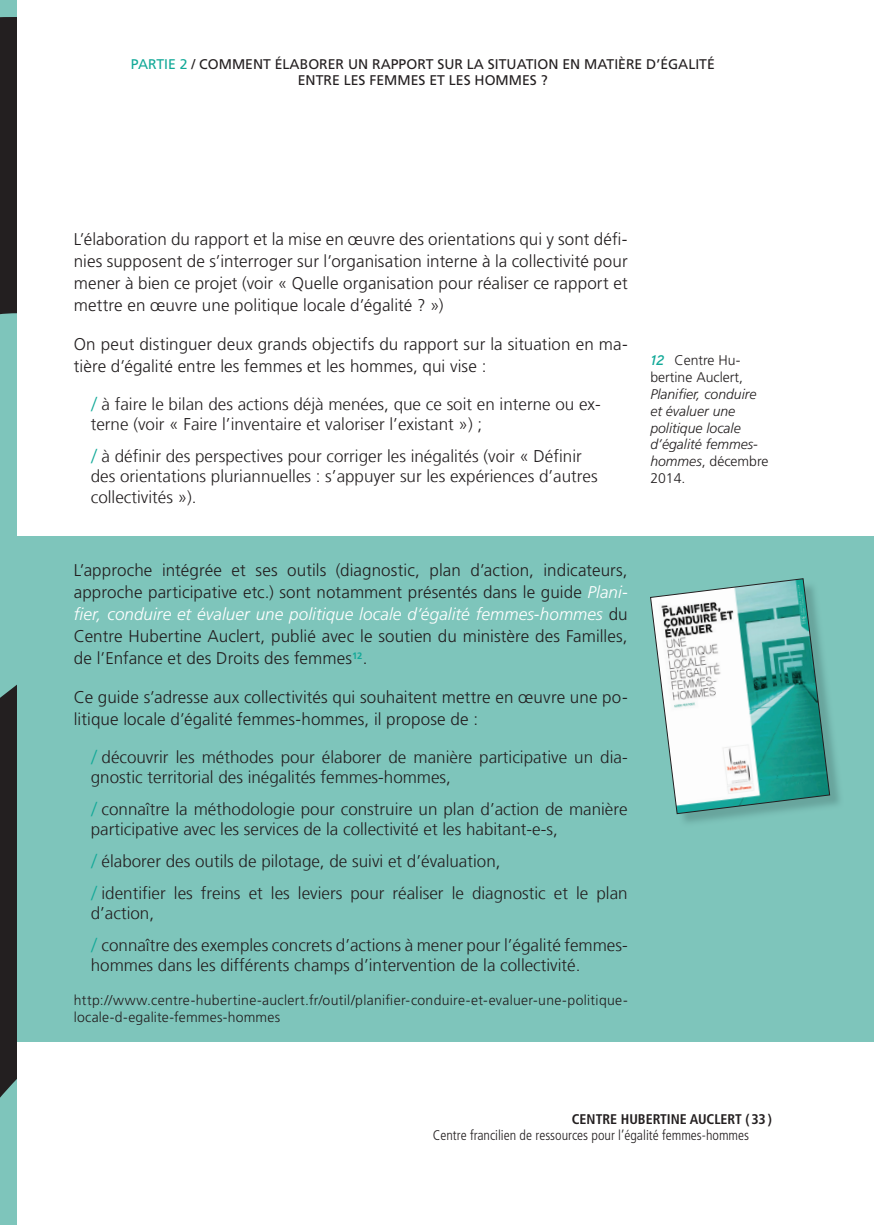
<style>
.page{position:relative;width:874px;height:1225px;background:#fff}
.page>*{position:absolute;margin:0;border:0;box-sizing:border-box;transform-origin:0 0}
.t1{font:300 17px/22px "Frutiger LT Std";letter-spacing:.005em;color:#231f20;text-align:justify}
.t2{font:300 17px/20.4px "Frutiger LT";color:#231f20}
.t3{font:300 14px/16.8px "Frutiger LT Std";letter-spacing:.02em;color:#231f20}
.t4{font:14px/16.8px "Frutiger LT Std";color:#231f20;text-align:center}
.t5{font:italic 300 14px/16.8px "Frutiger LT Std";color:#231f20}
.t6{font:300 condensed 14px "Frutiger LT Std";color:#231f20}
.t7{font:700 condensed 14px "Frutiger LT Std";color:#231f20}
.t8{font:300 14px/16.8px "Frutiger LT Std";color:#231f20}
.s1{color:#12a998}
.s2{font-family:"Aaux Pro OT";font-weight:400;color:#12a998}
.s3{font-family:"Aaux Pro OT";font-weight:700;font-style:italic;color:#12a998}
.s4{font-style:normal}
.s5{font-style:italic;color:#fff}
</style>
<div class="page">
<svg style="left:0;top:17px;width:17px;height:1208px;background:#496562"></svg>
<div style="left:17px;top:536px;width:856px;height:505px;background:#7ec5bb"></div>
<img style="left:677px;top:715px;width:163px;height:108px">
<svg style="left:650px;top:578px;width:179px;height:236px"></svg>
<p class="t4" style="left:131px;top:55px;width:585px"><span class="s1">PARTIE 2</span> / COMMENT ÉLABORER UN RAPPORT SUR LA SITUATION EN MATIÈRE D’ÉGALITÉ<br>ENTRE LES FEMMES ET LES HOMMES ?</p>
<p class="t1" style="left:74px;top:228px;width:555px">l’élaboration du rapport et la mise en œuvre des orientations qui y sont défi&shy;nies supposent de s’interroger sur l’organisation interne à la collectivité pour mener à bien ce projet (voir « quelle organisation pour réaliser ce rapport et mettre en œuvre une politique locale d’égalité ? »)</p>
<p class="t1" style="left:74px;top:333px;width:555px">on peut distinguer deux grands objectifs du rapport sur la situation en ma&shy;tière d’égalité entre les femmes et les hommes, qui vise :</p>
<p class="t2" style="left:91px;top:394px;width:511px"><span class="s2">/</span> à faire le bilan des actions déjà menées, que ce soit en interne ou ex&shy;terne (voir « Faire l’inventaire et valoriser l’existant ») ;</p>
<p class="t2" style="left:91px;top:446px;width:508px"><span class="s2">/</span> à définir des perspectives pour corriger les inégalités (voir « Définir des orientations pluriannuelles : s’appuyer sur les expériences d’autres collectivités »).</p>
<p class="t8" style="left:650px;top:352px;width:94px"><span class="s3">12</span> centre hu&shy;bertine auclert,</p>
<p class="t5" style="left:650px;top:386px;width:119px">Planifier, conduire et évaluer une politique locale d’égalité femmes&shy;hommes<span class="s4">, décembre<br>2014.</span></p>
<p class="t1" style="left:74px;top:559px;width:555px">l’approche intégrée et ses outils (diagnostic, plan d’action, indicateurs, approche participative etc.) sont notamment présentés dans le guide <span class="s5">Plani&shy;fier, conduire et évaluer une politique locale d’égalité femmes-hommes</span> du centre hubertine auclert, publié avec le soutien du ministère des familles, de l’enfance et des droits des femmes<sup>12</sup>.</p>
<p class="t1" style="left:74px;top:686px;width:555px">ce guide s’adresse aux collectivités qui souhaitent mettre en œuvre une po&shy;litique locale d’égalité femmes-hommes, il propose de :</p>
<p class="t2" style="left:91px;top:747px;width:538px"><span class="s2">/</span> découvrir les méthodes pour élaborer de manière participative un dia&shy;gnostic territorial des inégalités femmes-hommes,</p>
<p class="t2" style="left:91px;top:799px;width:538px"><span class="s2">/</span> connaître la méthodologie pour construire un plan d’action de manière participative avec les services de la collectivité et les habitant-e-s,</p>
<p class="t2" style="left:91px;top:845px;width:538px;line-height:31.8px"><span class="s2">/</span> élaborer des outils de pilotage, de suivi et d’évaluation,<br><span class="s2">/</span> identifier les freins et les leviers pour réaliser le diagnostic et le plan</p>
<p class="t2" style="left:91px;top:897px;width:538px;line-height:31.8px">d’action,<br><span class="s2">/</span> connaître des exemples concrets d’actions à mener pour l’égalité femmes-</p>
<p class="t2" style="left:91px;top:955px;width:491px">hommes dans les différents champs d’intervention de la collectivité.</p>
<p class="t3" style="left:74px;top:992px;width:555px">http://www.centre-hubertine-auclert.fr/outil/planifier-conduire-et-evaluer-une-politique&shy;locale-d-egalite-femmes-hommes</p>
<p class="t7" style="left:571px;top:1110px;width:201px">CENTRE HUBERTINE AUCLERT ( 33 )</p>
<p class="t6" style="left:433px;top:1127px;width:317px">Centre francilien de ressources pour l’égalité femmes-hommes</p>
</div>
